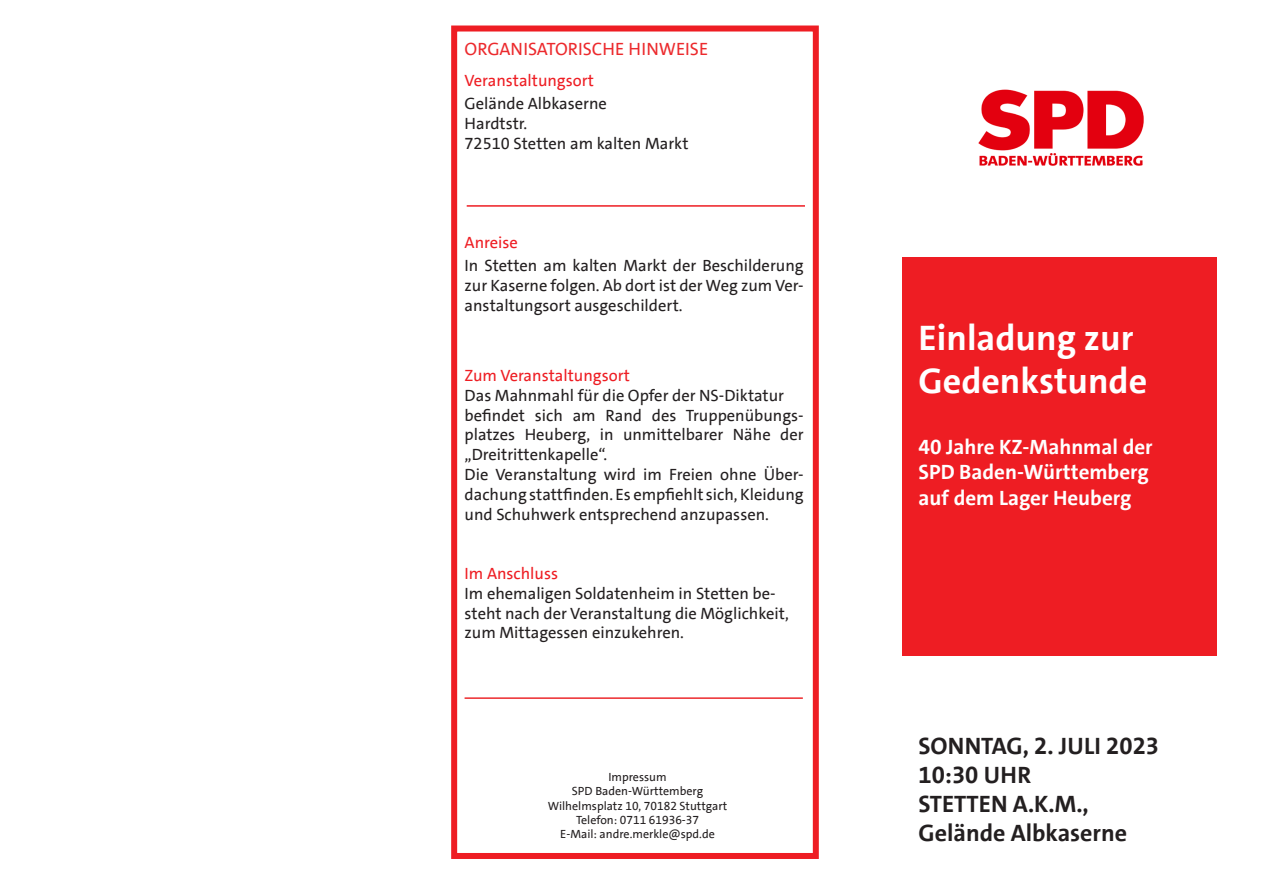
<style>
.page{position:relative;width:1263px;height:893px;background:#fff}
.page>*{position:absolute;margin:0;border:0;box-sizing:border-box;transform-origin:0 0}
.t1{font:700 36px "SPD The Sans";color:#fff}
.t2{font:700 24px/28.8px "SPD The Sans";color:#231f20}
.t3{font:700 21px/25.2px "SPD The Sans";color:#fff}
.t4{font:18px "SPD The Sans";color:#ec2a2d}
.t5{font:16.5px/19.8px "SPD The Sans";color:#231f20;text-align:justify}
.t6{font:16.5px "SPD The Sans";color:#ee1d23}
.t7{font:12px "SPD The Sans";color:#231f20}
</style>
<div class="page">
<div style="left:902px;top:257px;width:315px;height:399px;background:#ee1d23"></div>
<div style="left:451px;top:26px;width:368px;height:833px;border:6px solid #ee1d23"></div>
<hr style="left:465px;top:697px;width:338px;height:2px;background:#ec2a2d">
<hr style="left:467px;top:205px;width:338px;height:2px;background:#ee1d23">
<img style="left:978px;top:89px;width:166px;height:77px">
<p class="t4" style="left:465px;top:38px;width:245px">ORGANISATORISCHE HINWEISE</p>
<p class="t6" style="left:465px;top:70px;width:131px">Veranstaltungsort</p>
<p class="t5" style="left:465px;top:94px;width:144px">Gelände Albkaserne</p>
<p class="t5" style="left:465px;top:114px;width:64px">Hardtstr.</p>
<p class="t5" style="left:465px;top:133px;width:225px">72510 Stetten am kalten Markt</p>
<p class="t6" style="left:465px;top:232px;width:55px">Anreise</p>
<p class="t5" style="left:465px;top:256px;width:341px">In Stetten am kalten Markt der Beschilderung zur Kaserne folgen. Ab dort ist der Weg zum Ver&shy;anstaltungsort ausgeschildert.</p>
<p class="t6" style="left:465px;top:365px;width:167px">Zum Veranstaltungsort</p>
<p class="t5" style="left:465px;top:385px;width:321px">Das Mahnmahl für die Opfer der NS-Diktatur</p>
<p class="t5" style="left:465px;top:405px;width:341px">befindet sich am Rand des Truppenübungs&shy;platzes Heuberg, in unmittelbarer Nähe der „Dreitrittenkapelle“.</p>
<p class="t5" style="left:465px;top:465px;width:341px">Die Veranstaltung wird im Freien ohne Über&shy;dachung stattfinden. Es empfiehlt sich, Kleidung und Schuhwerk entsprechend anzupassen.</p>
<p class="t6" style="left:465px;top:563px;width:95px">Im Anschluss</p>
<p class="t5" style="left:465px;top:583px;width:326px;text-align:left">Im ehemaligen Soldatenheim in Stetten be&shy;steht nach der Veranstaltung die Möglichkeit, zum Mittagessen einzukehren.</p>
<p class="t7" style="left:608px;top:769px;width:60px">Impressum</p>
<p class="t7" style="left:572px;top:783px;width:133px">SPD Baden-Württemberg</p>
<p class="t7" style="left:548px;top:798px;width:181px">Wilhelmsplatz 10, 70182 Stuttgart</p>
<p class="t7" style="left:576px;top:812px;width:125px">Telefon: 0711 61936-37</p>
<p class="t7" style="left:560px;top:827px;width:156px">E-Mail: andre.merkle@spd.de</p>
<p class="t1" style="left:918px;top:315px;width:216px">Einladung zur</p>
<p class="t1" style="left:918px;top:358px;width:230px">Gedenkstunde</p>
<p class="t3" style="left:918px;top:435px;width:236px">40 Jahre KZ-Mahnmal der</p>
<p class="t3" style="left:918px;top:460px;width:232px">SPD Baden-Württemberg auf dem Lager Heuberg</p>
<p class="t2" style="left:918px;top:732px;width:242px">SONNTAG, 2. JULI 2023</p>
<p class="t2" style="left:918px;top:761px;width:114px">10:30 UHR</p>
<p class="t2" style="left:918px;top:790px;width:210px">STETTEN A.K.M.,<br>Gelände Albkaserne</p>
</div>
